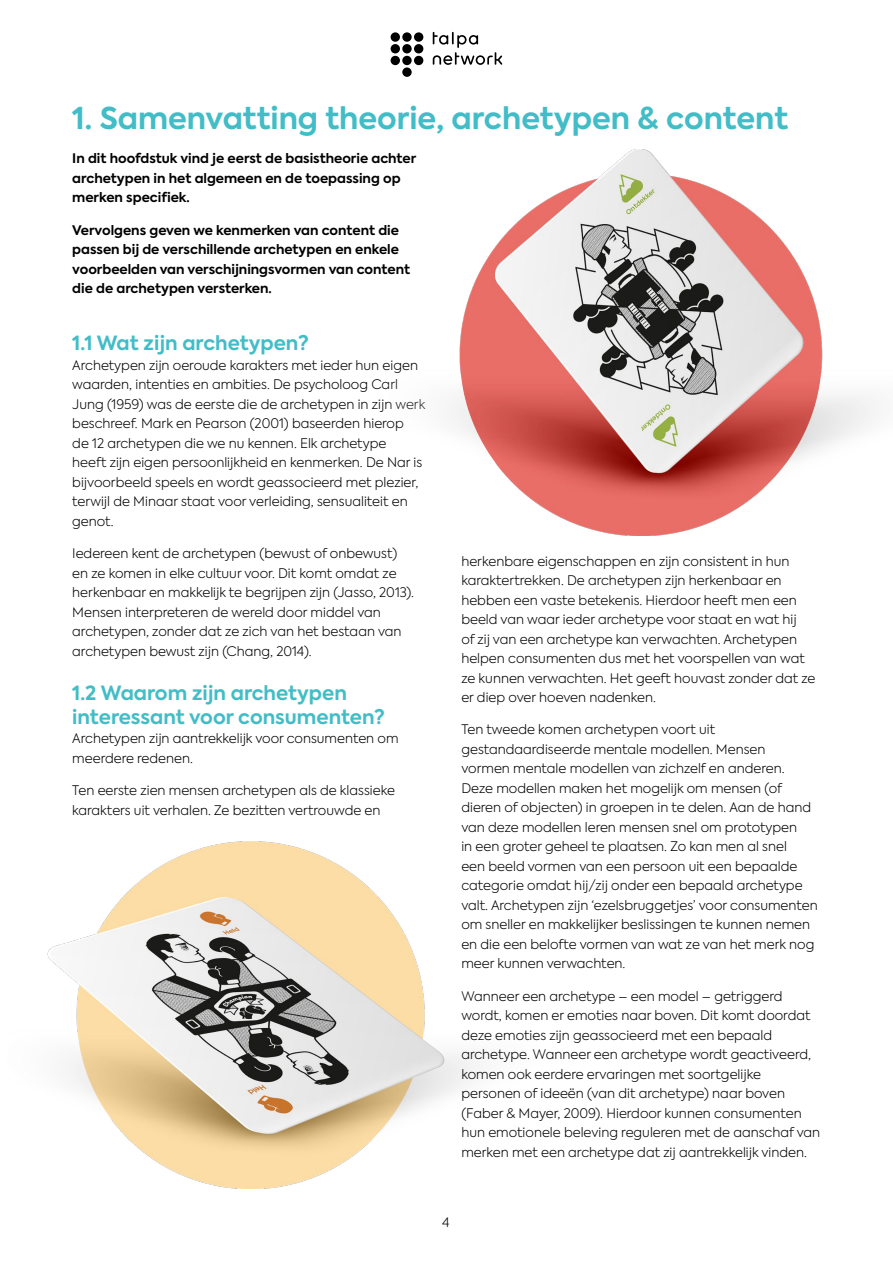
<style>
.page{position:relative;width:893px;height:1263px;background:#fff}
.page>*{position:absolute;margin:0;border:0;box-sizing:border-box;transform-origin:0 0}
.t1{font:700 30px "Axiforma";color:#42bdc7}
.t2{font:700 19.5px/23.4px "Axiforma";color:#42bdc7}
.t3{font:300 13.2px/19.5px "Axiforma";color:#000}
.t4{font:700 13.2px/19.5px "Axiforma";color:#000}
</style>
<div class="page">
<div style="left:391px;top:32px;width:9px;height:10px;background:#000;border-radius:50%"></div>
<svg style="left:402px;top:32px;width:10px;height:10px"></svg>
<div style="left:414px;top:32px;width:9px;height:10px;background:#000;border-radius:50%"></div>
<div style="left:391px;top:44px;width:9px;height:9px;background:#000;border-radius:50%"></div>
<div style="left:402px;top:44px;width:10px;height:9px;background:#000;border-radius:50%"></div>
<div style="left:414px;top:44px;width:9px;height:9px;background:#000;border-radius:50%"></div>
<div style="left:391px;top:56px;width:9px;height:9px;background:#000;border-radius:50%"></div>
<div style="left:402px;top:56px;width:10px;height:9px;background:#000;border-radius:50%"></div>
<div style="left:414px;top:56px;width:9px;height:9px;background:#000;border-radius:50%"></div>
<div style="left:402px;top:67px;width:10px;height:10px;background:#000;border-radius:50%"></div>
<svg style="left:433px;top:32px;width:69px;height:33px"></svg>
<img style="left:47px;top:841px;width:427px;height:348px">
<img style="left:450px;top:149px;width:426px;height:386px">
<h1 class="t1" style="left:72px;top:98px;width:717px">1. Samenvatting theorie, archetypen &amp; content</h1>
<p class="t4" style="left:72px;top:149px;width:345px">In dit hoofdstuk vind je eerst de basistheorie achter archetypen in het algemeen en de toepassing op merken specifiek.</p>
<p class="t4" style="left:72px;top:220px;width:339px">Vervolgens geven we kenmerken van content die passen bij de verschillende archetypen en enkele voorbeelden van verschijningsvormen van content die de archetypen versterken.</p>
<h2 class="t2" style="left:72px;top:332px;width:238px">1.1 Wat zijn archetypen?</h2>
<p class="t3" style="left:72px;top:355px;width:355px">Archetypen zijn oeroude karakters met ieder hun eigen waarden, intenties en ambities. De psycholoog Carl Jung (1959) was de eerste die de archetypen in zijn werk beschreef. Mark en Pearson (2001) baseerden hierop<br>de 12 archetypen die we nu kennen. Elk archetype<br>heeft zijn eigen persoonlijkheid en kenmerken. De Nar is bijvoorbeeld speels en wordt geassocieerd met plezier, terwijl de Minaar staat voor verleiding, sensualiteit en genot.</p>
<p class="t3" style="left:72px;top:544px;width:343px">Iedereen kent de archetypen (bewust of onbewust) en ze komen in elke cultuur voor. Dit komt omdat ze herkenbaar en makkelijk te begrijpen zijn (Jasso, 2013).<br>Mensen interpreteren de wereld door middel van archetypen, zonder dat ze zich van het bestaan van archetypen bewust zijn (Chang, 2014).</p>
<h2 class="t2" style="left:72px;top:682px;width:314px">1.2 Waarom zijn archetypen interessant voor consumenten?</h2>
<p class="t3" style="left:72px;top:729px;width:328px">Archetypen zijn aantrekkelijk voor consumenten om meerdere redenen.</p>
<p class="t3" style="left:72px;top:780px;width:324px">Ten eerste zien mensen archetypen als de klassieke karakters uit verhalen. Ze bezitten vertrouwde en</p>
<p class="t3" style="left:461px;top:551px;width:356px">herkenbare eigenschappen en zijn consistent in hun karaktertrekken. De archetypen zijn herkenbaar en hebben een vaste betekenis. Hierdoor heeft men een beeld van waar ieder archetype voor staat en wat hij<br>of zij van een archetype kan verwachten. Archetypen helpen consumenten dus met het voorspellen van wat ze kunnen verwachten. Het geeft houvast zonder dat ze er diep over hoeven nadenken.</p>
<p class="t3" style="left:461px;top:720px;width:358px">Ten tweede komen archetypen voort uit gestandaardiseerde mentale modellen. Mensen<br>vormen mentale modellen van zichzelf en anderen.<br>Deze modellen maken het mogelijk om mensen (of dieren of objecten) in groepen in te delen. Aan de hand van deze modellen leren mensen snel om prototypen<br>in een groter geheel te plaatsen. Zo kan men al snel<br>een beeld vormen van een persoon uit een bepaalde categorie omdat hij/zij onder een bepaald archetype valt. Archetypen zijn ‘ezelsbruggetjes’ voor consumenten om sneller en makkelijker beslissingen te kunnen nemen en die een belofte vormen van wat ze van het merk nog meer kunnen verwachten.</p>
<p class="t3" style="left:461px;top:986px;width:360px">Wanneer een archetype – een model – getriggerd wordt, komen er emoties naar boven. Dit komt doordat deze emoties zijn geassocieerd met een bepaald archetype. Wanneer een archetype wordt geactiveerd, komen ook eerdere ervaringen met soortgelijke personen of ideeën (van dit archetype) naar boven (Faber &amp; Mayer, 2009). Hierdoor kunnen consumenten hun emotionele beleving reguleren met de aanschaf van merken met een archetype dat zij aantrekkelijk vinden.</p>
<p class="t3" style="left:442px;top:1212px;width:9px">4</p>
</div>
